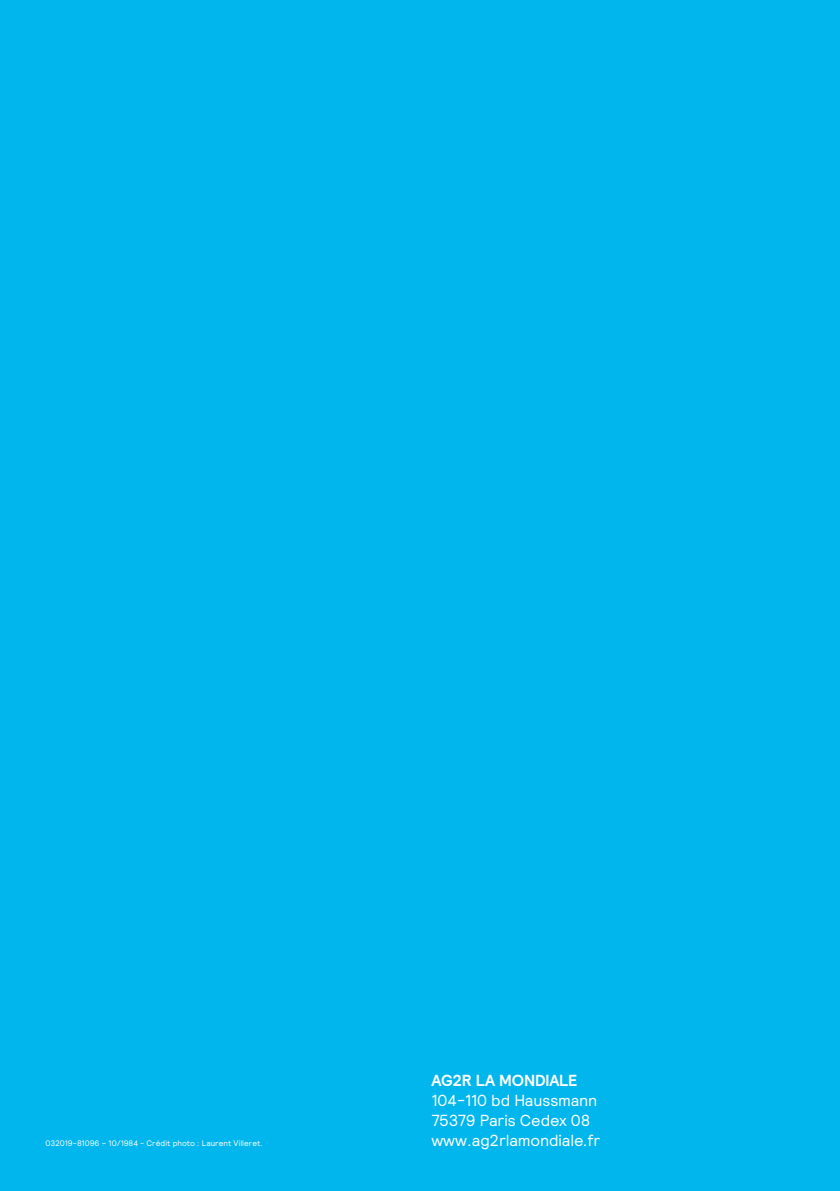
<style>
.page{position:relative;width:840px;height:1191px;background:#fff}
.page>*{position:absolute;margin:0;border:0;box-sizing:border-box;transform-origin:0 0}
.t1{font:16px/20px "Relative";letter-spacing:-.01em;color:#fff}
.t2{font:700 16px "Relative";letter-spacing:-.01em;color:#fff}
.t3{font:8px "Relative";color:#fff}
</style>
<div class="page">
<div style="left:0;top:0;width:839px;height:1191px;background:#00b6ec"></div>
<p class="t2" style="left:431px;top:1069px;width:148px">AG2R LA MONDIALE</p>
<p class="t1" style="left:431px;top:1089px;width:167px">104-110 bd Haussmann<br>75379 Paris Cedex 08</p>
<p class="t3" style="left:45px;top:1137px;width:219px">032019-81096 – 10/1984 - Crédit photo : Laurent Villeret.</p>
<p class="t1" style="left:431px;top:1129px;width:170px">www.ag2rlamondiale.fr</p>
</div>
